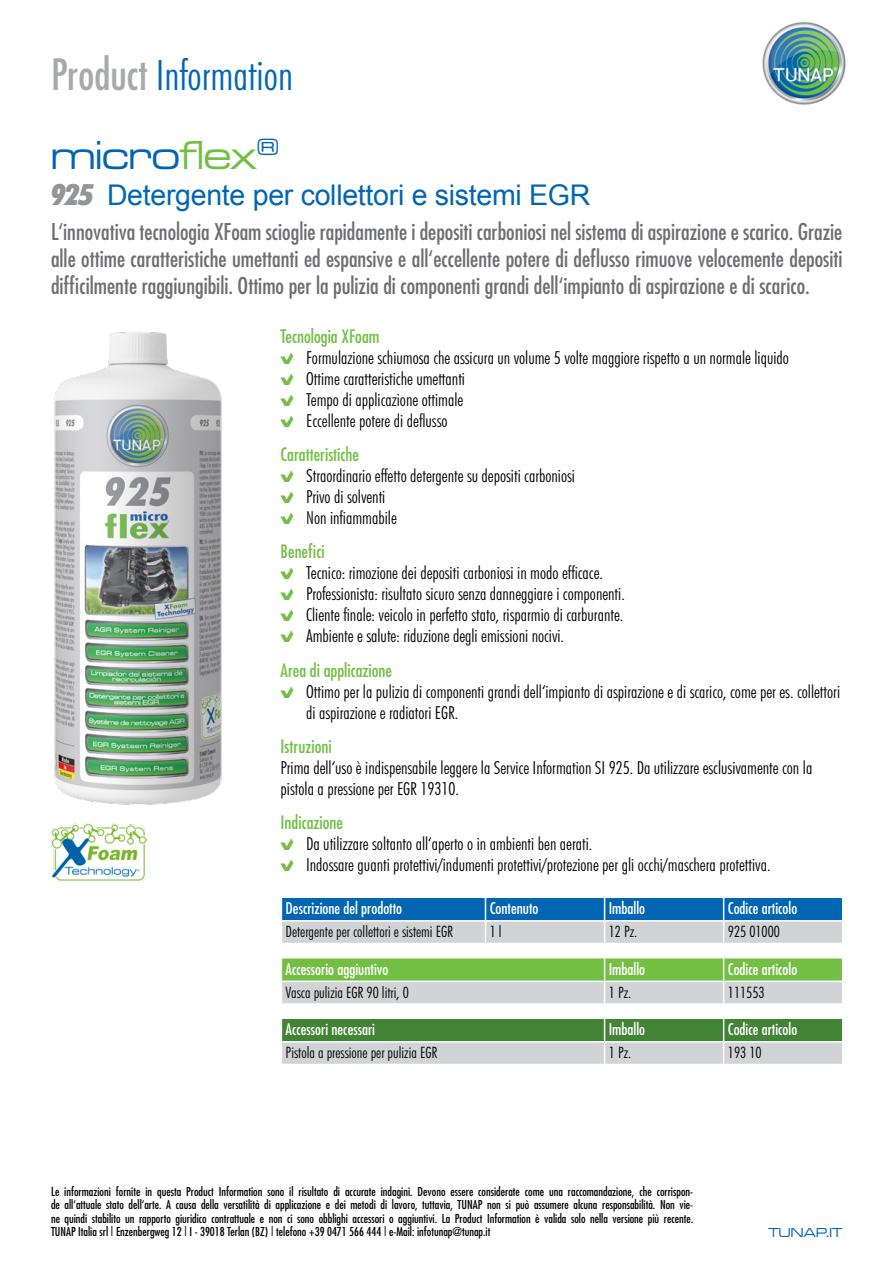
<style>
.page{position:relative;width:893px;height:1263px;background:#fff}
.page>*{position:absolute;margin:0;border:0;box-sizing:border-box;transform-origin:0 0}
.t1{font:300 condensed 42px "Futura BT";color:#0066b3}
.t2{font:42px "Microgramma D Medi Exte";color:#0066b3}
.t3{font:28.5px "Arial";letter-spacing:-.01em;color:#0066b3}
.t4{font:condensed 22.5px/27px "Futura";color:#6d6e71;text-align:justify}
.t5{font:300 condensed 18px/21px "Futura BT";color:#000}
.t6{font:condensed 18px "Futura";color:#72bf44}
.t7{font:condensed 15.75px "Futura";color:#fff}
.t8{font:300 condensed 15.75px "Futura BT";color:#000}
.t9{font:13.5px "Microgramma D Medi Exte";letter-spacing:.025em;color:#0066b3}
.t10{font:condensed 12px/13.5px "Futura";color:#000;text-align:justify}
.s1{font-family:"Futura";font-weight:400;color:#a7a9ac}
.s2{color:#72bf44}
.s3{font-family:"Futura BT";font-weight:900;font-style:italic;font-stretch:condensed;font-size:29.25px;color:#939598}
.s4{font-family:"Wuerth Num";font-weight:400;font-stretch:normal;color:#72bf44}
</style>
<div class="page">
<img style="left:762px;top:21px;width:84px;height:84px">
<img style="left:54px;top:332px;width:168px;height:473px">
<svg style="left:282px;top:897px;width:561px;height:46px;background:#70a2c7"></svg>
<svg style="left:281px;top:958px;width:562px;height:46px;background:#a6cc91"></svg>
<hr style="left:724px;top:1003px;width:119px;height:2px;background:#fff">
<img style="left:51px;top:823px;width:96px;height:58px">
<svg style="left:282px;top:1018px;width:560px;height:46px;background:#8fb08a"></svg>
<h1 class="t1" style="left:51px;top:49px;width:244px"><span class="s1">Product</span> Information</h1>
<h1 class="t2" style="left:51px;top:129px;width:229px">micro<span class="s2">flex</span><sup>®</sup></h1>
<h2 class="t3" style="left:51px;top:175px;width:541px"><span class="s3">925</span> Detergente per collettori e sistemi EGR</h2>
<p class="t4" style="left:51px;top:218px;width:793px">L‘innovativa tecnologia XFoam scioglie rapidamente i depositi carboniosi nel sistema di aspirazione e scarico. Grazie alle ottime caratteristiche umettanti ed espansive e all‘eccellente potere di deflusso rimuove velocemente depositi difficilmente raggiungibili. Ottimo per la pulizia di componenti grandi dell‘impianto di aspirazione e di scarico.</p>
<p class="t6" style="left:281px;top:325px;width:100px">Tecnologia XFoam</p>
<p class="t5" style="left:281px;top:347px;width:510px"><span class="s4">B</span> Formulazione schiumosa che assicura un volume 5 volte maggiore rispetto a un normale liquido <span class="s4">B</span> Ottime caratteristiche umettanti<br><span class="s4">B</span> Tempo di applicazione ottimale<br><span class="s4">B</span> Eccellente potere di deflusso</p>
<p class="t6" style="left:281px;top:443px;width:80px">Caratteristiche</p>
<p class="t5" style="left:281px;top:465px;width:296px"><span class="s4">B</span> Straordinario effetto detergente su depositi carboniosi<br><span class="s4">B</span> Privo di solventi<br><span class="s4">B</span> Non infiammabile</p>
<p class="t6" style="left:281px;top:540px;width:46px">Benefici</p>
<p class="t5" style="left:281px;top:562px;width:346px"><span class="s4">B</span> Tecnico: rimozione dei depositi carboniosi in modo efficace.<br><span class="s4">B</span> Professionista: risultato sicuro senza danneggiare i componenti.<br><span class="s4">B</span> Cliente finale: veicolo in perfetto stato, risparmio di carburante.<br><span class="s4">B</span> Ambiente e salute: riduzione degli emissioni nocivi.</p>
<p class="t6" style="left:281px;top:658px;width:113px">Area di applicazione</p>
<p class="t5" style="left:306px;top:680px;width:535px;text-indent:-26px"><span class="s4">B</span> Ottimo per la pulizia di componenti grandi dell‘impianto di aspirazione e di scarico, come per es. collettori di aspirazione e radiatori EGR.</p>
<p class="t6" style="left:281px;top:735px;width:53px">Istruzioni</p>
<p class="t5" style="left:281px;top:757px;width:533px">Prima dell‘uso è indispensabile leggere la Service Information SI 925. Da utilizzare esclusivamente con la pistola a pressione per EGR 19310.</p>
<p class="t6" style="left:281px;top:811px;width:64px">Indicazione</p>
<p class="t5" style="left:281px;top:833px;width:491px"><span class="s4">B</span> Da utilizzare soltanto all‘aperto o in ambienti ben aerati.<br><span class="s4">B</span> Indossare guanti protettivi/indumenti protettivi/protezione per gli occhi/maschera protettiva.</p>
<p class="t7" style="left:286px;top:899px;width:118px">Descrizione del prodotto</p>
<p class="t7" style="left:490px;top:899px;width:50px">Contenuto</p>
<p class="t7" style="left:609px;top:899px;width:38px">Imballo</p>
<p class="t7" style="left:728px;top:899px;width:71px">Codice articolo</p>
<p class="t8" style="left:286px;top:922px;width:169px">Detergente per collettori e sistemi EGR</p>
<p class="t8" style="left:490px;top:922px;width:13px">1 l</p>
<p class="t8" style="left:609px;top:922px;width:30px">12 Pz.</p>
<p class="t8" style="left:728px;top:922px;width:54px">925 01000</p>
<p class="t7" style="left:286px;top:959px;width:104px">Accessorio aggiuntivo</p>
<p class="t7" style="left:609px;top:959px;width:38px">Imballo</p>
<p class="t7" style="left:728px;top:959px;width:71px">Codice articolo</p>
<p class="t8" style="left:286px;top:982px;width:125px">Vasca pulizia EGR 90 litri, 0</p>
<p class="t8" style="left:609px;top:982px;width:24px">1 Pz.</p>
<p class="t8" style="left:728px;top:982px;width:38px">111553</p>
<p class="t7" style="left:286px;top:1020px;width:91px">Accessori necessari</p>
<p class="t7" style="left:609px;top:1020px;width:38px">Imballo</p>
<p class="t7" style="left:728px;top:1020px;width:71px">Codice articolo</p>
<p class="t8" style="left:286px;top:1043px;width:153px">Pistola a pressione per pulizia EGR</p>
<p class="t8" style="left:609px;top:1043px;width:24px">1 Pz.</p>
<p class="t8" style="left:728px;top:1043px;width:35px">193 10</p>
<p class="t10" style="left:51px;top:1184px;width:644px">Le informazioni fornite in questa Product Information sono il risultato di accurate indagini. Devono essere considerate come una raccomandazione, che corrispon&shy;de all‘attuale stato dell‘arte. A causa della versatilità di applicazione e dei metodi di lavoro, tuttavia, TUNAP non si può assumere alcuna responsabilità. Non vie&shy;ne quindi stabilito un rapporto giuridico contrattuale e non ci sono obblighi accessori o aggiuntivi. La Product Information è valida solo nella versione più recente.<br>TUNAP Italia srl | Enzenbergweg 12 | I - 39018 Terlan (BZ) | telefono +39 0471 566 444 | e-Mail: infotunap@tunap.it</p>
<p class="t9" style="left:768px;top:1223px;width:76px">TUNAP.IT</p>
</div>
